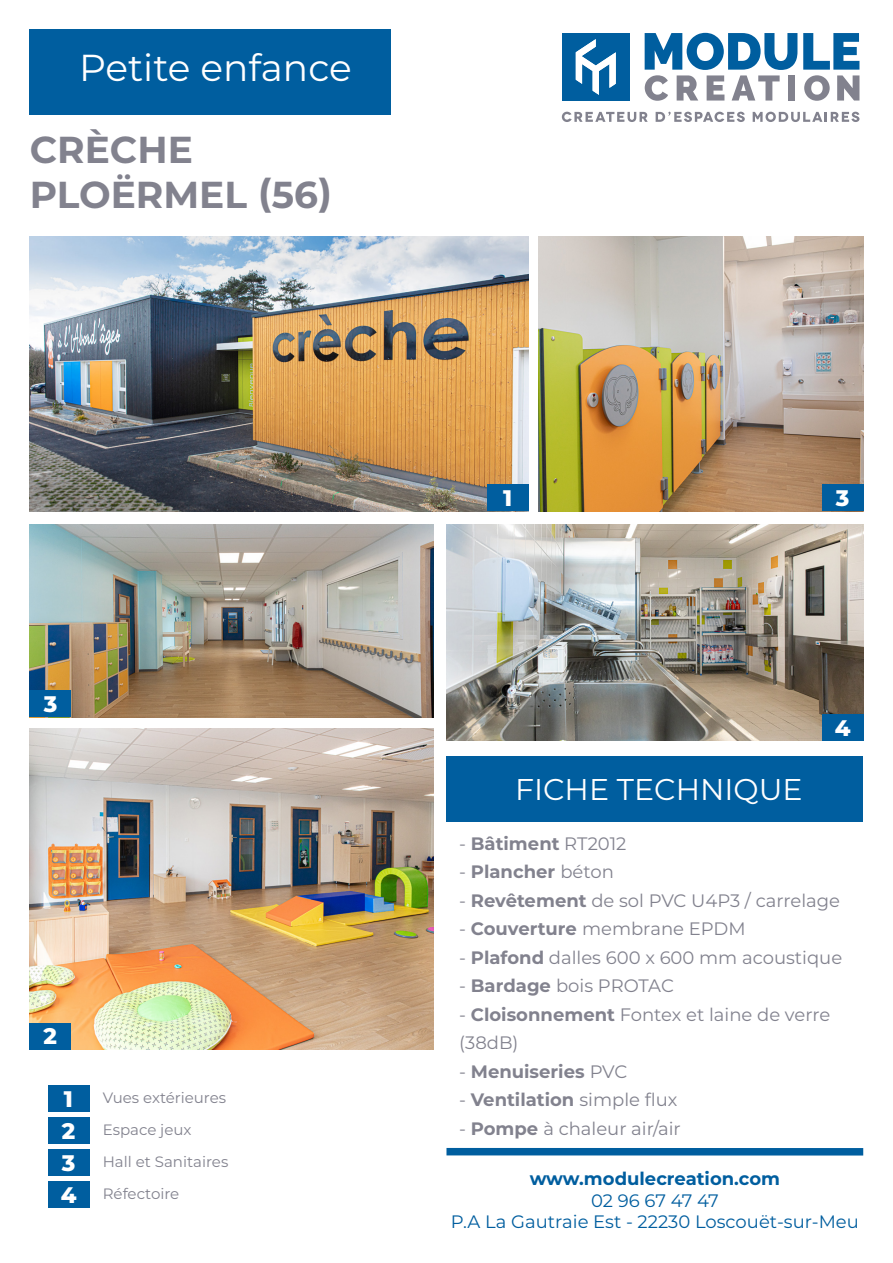
<style>
.page{position:relative;width:893px;height:1263px;background:#fff}
.page>*{position:absolute;margin:0;border:0;box-sizing:border-box;transform-origin:0 0}
.t1{font:700 37.5px/45px "Montserrat";color:#82828e}
.t2{font:37.5px "Montserrat";color:#fff}
.t3{font:30px "Montserrat";color:#fff}
.t4{font:800 22.5px "Montserrat";color:#fff}
.t5{font:18px/28.5px "Montserrat";color:#82828e}
.t6{font:18px/21.6px "Montserrat";color:#005e9f;text-align:center}
.t7{font:700 18px "Montserrat";color:#82828e}
.t8{font:700 18px "Montserrat";color:#005e9f}
.t9{font:15px "Montserrat";color:#82828e}
.s1{font-weight:400}
.s2{font-weight:700}
</style>
<div class="page">
<img style="left:539px;top:236px;width:324px;height:275px">
<img style="left:30px;top:236px;width:498px;height:275px">
<div style="left:446px;top:756px;width:417px;height:66px;background:#005e9f"></div>
<div style="left:48px;top:1085px;width:41px;height:27px;background:#005e9f"></div>
<div style="left:48px;top:1117px;width:41px;height:27px;background:#005e9f"></div>
<div style="left:48px;top:1149px;width:41px;height:27px;background:#005e9f"></div>
<div style="left:487px;top:484px;width:41px;height:27px;background:#005e9f"></div>
<div style="left:822px;top:484px;width:41px;height:27px;background:#005e9f"></div>
<img style="left:30px;top:524px;width:404px;height:193px">
<img style="left:446px;top:524px;width:417px;height:217px">
<img style="left:30px;top:728px;width:404px;height:321px">
<div style="left:446px;top:1148px;width:417px;height:7px;background:#005e9f"></div>
<div style="left:822px;top:714px;width:41px;height:27px;background:#005e9f"></div>
<div style="left:30px;top:1022px;width:41px;height:27px;background:#005e9f"></div>
<div style="left:48px;top:1181px;width:41px;height:27px;background:#005e9f"></div>
<div style="left:30px;top:690px;width:41px;height:27px;background:#005e9f"></div>
<svg style="left:562px;top:112px;width:86px;height:10px"></svg>
<svg style="left:656px;top:112px;width:89px;height:10px"></svg>
<svg style="left:753px;top:112px;width:106px;height:10px"></svg>
<svg style="left:645px;top:33px;width:152px;height:68px"></svg>
<svg style="left:803px;top:33px;width:56px;height:68px"></svg>
<div style="left:562px;top:33px;width:68px;height:67px;background:#005e9f"></div>
<svg style="left:576px;top:39px;width:40px;height:56px"></svg>
<div style="left:30px;top:30px;width:361px;height:85px;background:#005e9f"></div>
<p class="t2" style="left:79px;top:42px;width:274px">Petite enfance</p>
<p class="t1" style="left:30px;top:125px;width:304px">CRÈCHE<br>PLOËRMEL (56)</p>
<p class="t4" style="left:44px;top:688px;width:15px">3</p>
<p class="t4" style="left:44px;top:1020px;width:15px">2</p>
<p class="t4" style="left:64px;top:1083px;width:11px">1</p>
<p class="t4" style="left:62px;top:1114px;width:15px">2</p>
<p class="t4" style="left:62px;top:1147px;width:15px">3</p>
<p class="t9" style="left:103px;top:1087px;width:125px">Vues extérieures</p>
<p class="t9" style="left:103px;top:1119px;width:90px">Espace jeux</p>
<p class="t9" style="left:103px;top:1151px;width:127px">Hall et Sanitaires</p>
<p class="t4" style="left:61px;top:1179px;width:17px">4</p>
<p class="t9" style="left:103px;top:1183px;width:78px">Réfectoire</p>
<p class="t4" style="left:503px;top:482px;width:11px">1</p>
<p class="t4" style="left:836px;top:482px;width:15px">3</p>
<p class="t3" style="left:515px;top:769px;width:289px">FICHE TECHNIQUE</p>
<p class="t4" style="left:835px;top:711px;width:17px">4</p>
<p class="t7" style="left:459px;top:830px;width:169px"><span class="s1">-</span> Bâtiment <span class="s1">RT2012</span></p>
<p class="t7" style="left:459px;top:859px;width:156px"><span class="s1">-</span> Plancher <span class="s1">béton</span></p>
<p class="t5" style="left:459px;top:885px;width:382px">- <span class="s2">Revêtement</span> de sol PVC U4P3 / carrelage</p>
<p class="t5" style="left:459px;top:914px;width:288px">- <span class="s2">Couverture</span> membrane EPDM</p>
<p class="t5" style="left:459px;top:942px;width:384px">- <span class="s2">Plafond</span> dalles 600 x 600 mm acoustique</p>
<p class="t5" style="left:459px;top:971px;width:216px">- <span class="s2">Bardage</span> bois PROTAC</p>
<p class="t5" style="left:459px;top:999px;width:372px">- <span class="s2">Cloisonnement</span> Fontex et laine de verre (38dB)</p>
<p class="t7" style="left:459px;top:1058px;width:170px"><span class="s1">-</span> Menuiseries <span class="s1">PVC</span></p>
<p class="t5" style="left:459px;top:1085px;width:220px">- <span class="s2">Ventilation</span> simple flux</p>
<p class="t5" style="left:459px;top:1113px;width:223px">- <span class="s2">Pompe</span> à chaleur air/air</p>
<p class="t8" style="left:530px;top:1166px;width:252px">www.modulecreation.com</p>
<p class="t6" style="left:451px;top:1189px;width:410px">02 96 67 47 47<br>P.A La Gautraie Est - 22230 Loscouët-sur-Meu</p>
</div>
